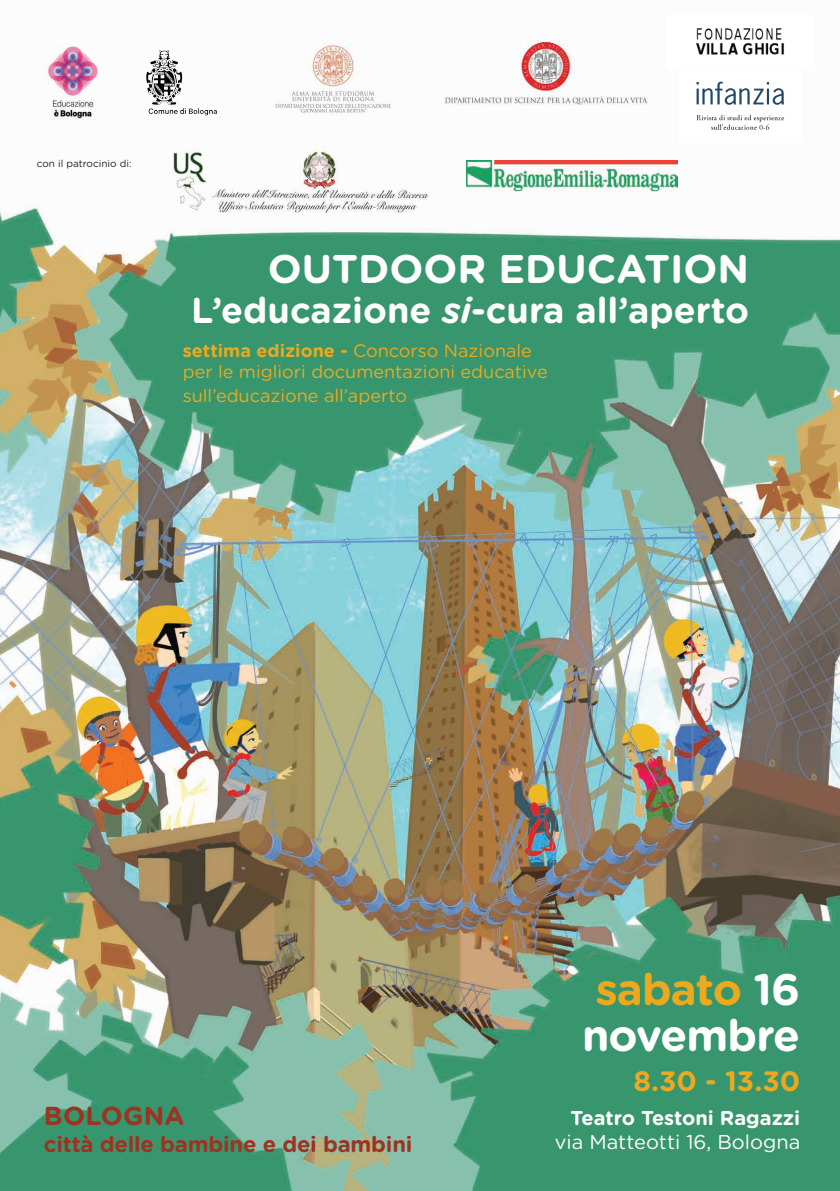
<style>
.page{position:relative;width:840px;height:1191px;background:#fff}
.page>*{position:absolute;margin:0;border:0;box-sizing:border-box;transform-origin:0 0}
.t1{font:700 44px/46px "Gotham Rounded";letter-spacing:-.02em;color:#fff;text-align:center}
.t2{font:700 40px "Gotham Rounded";color:#fff}
.t3{font:700 36px "Gotham Rounded";color:#fff}
.t4{font:700 28px "Gotham Rounded";color:#eca920}
.t5{font:700 26px "Gotham Rounded";color:#9d3321}
.t6{font:700 22px "Gotham Rounded";letter-spacing:-.01em;color:#9d3321}
.t7{font:20px "Gotham Rounded";color:#fff}
.t8{font:700 20px "Gotham Rounded";color:#fff}
.t9{font:18px/21.6px "Gotham Rounded";color:#eca920}
.t10{font:10px "Gotham Rounded";color:#231f20}
.s1{font-style:italic}
.s2{font-weight:700}
.s3{color:#eca920}
</style>
<div class="page">
<img style="left:0;top:40px;width:839px;height:1151px">
<img style="left:140px;top:41px;width:85px;height:82px">
<img style="left:37px;top:40px;width:68px;height:85px">
<img style="left:260px;top:43px;width:145px;height:78px">
<img style="left:439px;top:41px;width:213px;height:80px">
<img style="left:666px;top:28px;width:147px;height:42px">
<img style="left:679px;top:72px;width:121px;height:70px">
<img style="left:169px;top:139px;width:267px;height:77px">
<img style="left:466px;top:160px;width:211px;height:33px">
<p class="t10" style="left:37px;top:156px;width:96px">con il patrocinio di:</p>
<h2 class="t2" style="left:268px;top:239px;width:482px">OUTDOOR EDUCATION</h2>
<h3 class="t3" style="left:191px;top:283px;width:559px">L’educazione <span class="s1">si</span>-cura all’aperto</h3>
<p class="t9" style="left:183px;top:339px;width:366px"><span class="s2">settima edizione -</span> Concorso Nazionale per le migliori documentazioni educative</p>
<p class="t9" style="left:183px;top:384px;width:225px">sull’educazione all’aperto</p>
<h3 class="t5" style="left:44px;top:1097px;width:40px">Bolo</h3>
<h3 class="t5" style="left:123px;top:1097px;width:41px">gna</h3>
<p class="t6" style="left:44px;top:1127px;width:370px">città delle bambine e dei bambini</p>
<h1 class="t1" style="left:581px;top:964px;width:219px"><span class="s3">sabato</span> 16 novembre</h1>
<h3 class="t4" style="left:633px;top:1060px;width:168px">8.30 - 13.30</h3>
<p class="t8" style="left:570px;top:1102px;width:231px">Teatro Testoni Ragazzi</p>
<p class="t7" style="left:554px;top:1127px;width:247px">via Matteotti 16, Bologna</p>
</div>
